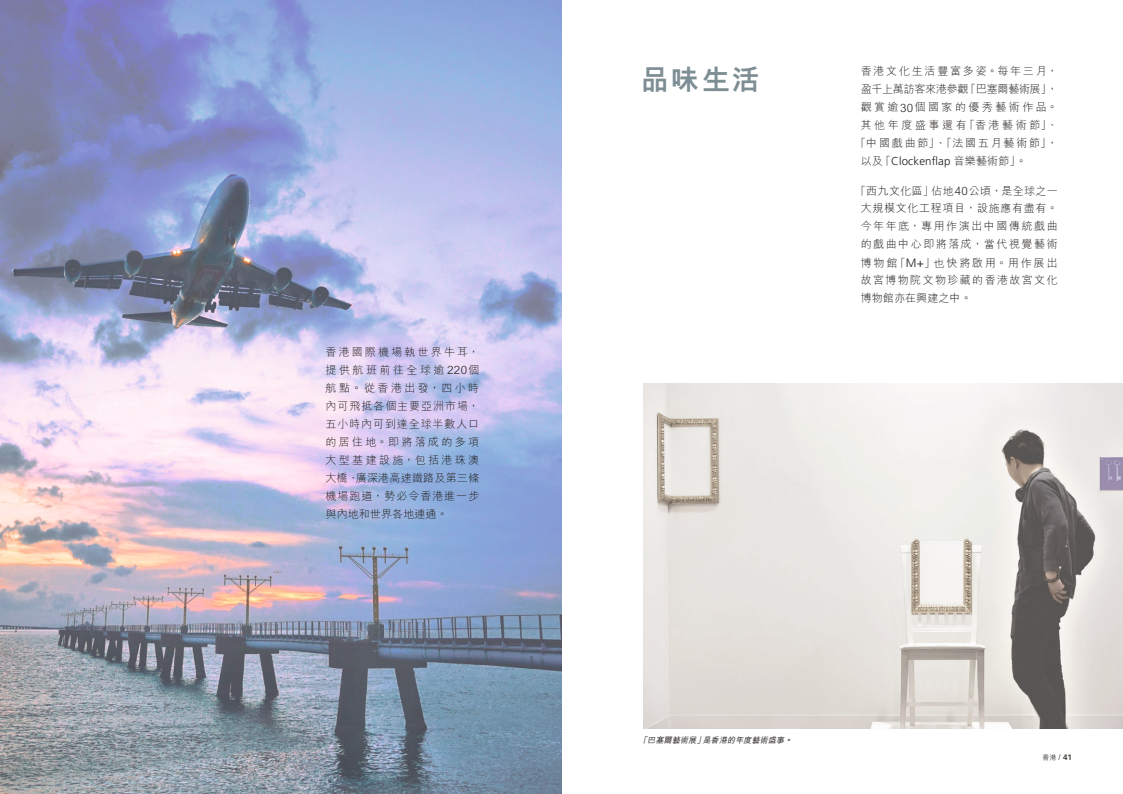
<style>
.page{position:relative;width:1123px;height:794px;background:#fff}
.page>*{position:absolute;margin:0;border:0;box-sizing:border-box;transform-origin:0 0}
.t1{font:800 28px "M Hei HK";color:#7d8e94}
.t2{font:300 11.5px "Frutiger LT Std";letter-spacing:.01em;color:#201c1a}
.t3{font:300 11px/18px "M Hei HK";letter-spacing:.14em;color:#201c1a;text-align:justify}
.t4{font:300 11px/18px "M Hei HK";letter-spacing:.165em;color:#201c1a;text-align:center}
.t5{font:italic 500 8px "M Hei HK";color:#201c1a}
.t6{font:500 7px "M Hei HK";color:#484440}
.s1{font-size:11.5px}
.s2{font-family:"M Hei HK";font-size:11px}
.s3{font-family:"Frutiger LT Std";font-size:12px}
.s4{font-size:8px}
.s5{font-family:"Frutiger LT Std";font-weight:700;font-size:8px}
</style>
<div class="page">
<img style="left:643px;top:384px;width:480px;height:345px">
<img style="left:0;top:0;width:561px;height:794px">
<p class="t3" style="left:325px;top:342px;width:155px">香港國際機場執世界牛耳，提供航班前往全球逾<span class="s1">220</span>個航點。從香港出發，四小時內可飛抵各個主要亞洲市場，五小時內可到達全球半數人口的居住地。即將落成的多項大型基建設施，包括港珠澳大橋、廣深港高速鐵路及第三條機場跑道，勢必令香港進一步與內地和世界各地連通。</p>
<h1 class="t1" style="left:641px;top:65px;width:120px">品味生活</h1>
<p class="t4" style="left:855px;top:62px;width:204px">香港文化生活豐富多姿。每年三月，盈千上萬訪客來港參觀「巴塞爾藝術展」，觀賞逾<span class="s1">30</span>個國家的優秀藝術作品。其他年度盛事還有「香港藝術節」、「中國戲曲節」、「法國五月藝術節」，</p>
<p class="t2" style="left:860px;top:155px;width:168px"><span class="s2">以及「</span>Clockenflap <span class="s2">音樂藝術節」。</span></p>
<p class="t3" style="left:860px;top:181px;width:199px;text-indent:-5px">「西九文化區」佔地<span class="s1">40</span>公頃，是全球之一大規模文化工程項目，設施應有盡有。今年年底，專用作演出中國傳統戲曲的戲曲中心即將落成，當代視覺藝術博物館「<span class="s3">M+</span>」也快將啟用。用作展出故宮博物院文物珍藏的香港故宮文化博物館亦在興建之中。</p>
<p class="t5" style="left:639px;top:734px;width:157px">「巴塞爾藝術展」是香港的年度藝術盛事。</p>
<p class="t6" style="left:1042px;top:752px;width:31px">香港 <span class="s4">/</span> <span class="s5">41</span></p>
</div>
